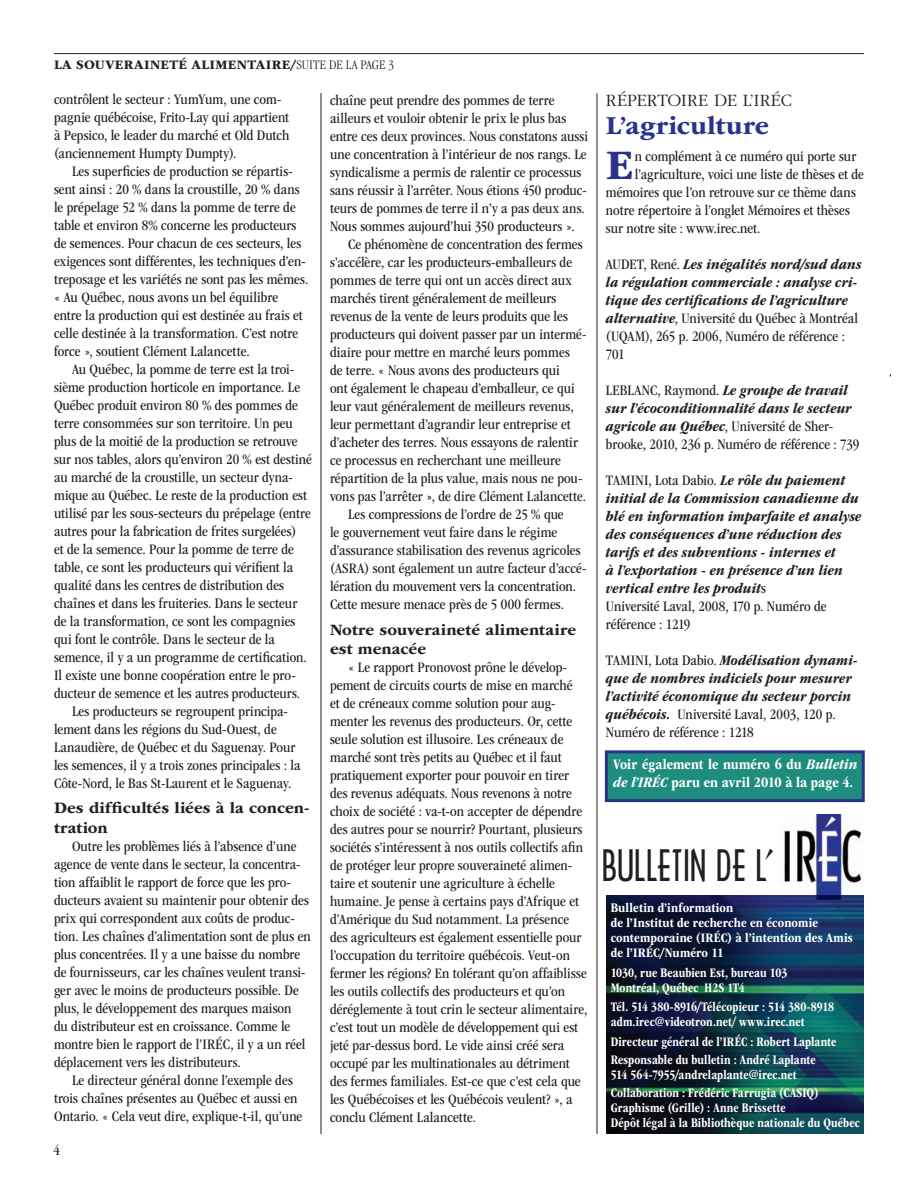
<style>
.page{position:relative;width:918px;height:1188px;background:#fff}
.page>*{position:absolute;margin:0;border:0;box-sizing:border-box;transform-origin:0 0}
.Lettrine{font:700 43.95px "ITC Garamond Std";color:#2a338c}
.En-tête{font:41.25px "Arquitectura";letter-spacing:-.01em;color:#231f20}
.Titre_Ultra{font:700 27px "ITC Garamond Std";letter-spacing:.015em;color:#2a338c}
.Surtitre{font:300 18px "ITC Garamond Std";color:#231f20}
.Sous-titre{font:700 16.5px/19.5px "ITC Garamond Std";letter-spacing:.005em;color:#231f20}
.Lettrine-2{font:condensed 15px/18px "ITC Garamond Std";letter-spacing:.005em;color:#231f20}
.t1{font:italic 700 condensed 15px/18px "ITC Garamond Std";letter-spacing:.005em;color:#231f20}
.t2{font:700 condensed 15px/18px "ITC Garamond Std";letter-spacing:.005em;color:#fff}
.t3{font:700 condensed 13.5px "ITC Garamond Std";letter-spacing:.01em;color:#fff;scale:.92 1}
.t4{font:700 condensed 13.5px/15px "ITC Garamond Std";letter-spacing:.01em;color:#fff}
.Suite_de_la_page{font:700 13.5px "ITC Garamond Std";letter-spacing:.03em;color:#231f20}
.s1{font-weight:300;font-stretch:condensed}
.s2{font-weight:400;font-style:normal}
.s3{font-weight:700;font-style:italic}
.s4{font-style:italic}
</style>
<div class="page">
<div style="left:605px;top:750px;width:260px;height:52px;background:#1f8d7d;border:3px solid #2a338c"></div>
<img style="left:606px;top:895px;width:257px;height:239px">
<img style="left:780px;top:814px;width:84px;height:85px">
<hr style="left:54px;top:53px;width:810px;height:1px;background:#231f20">
<hr style="left:321px;top:93px;width:1px;height:1041px;background:#231f20">
<hr style="left:597px;top:93px;width:1px;height:1041px;background:#231f20">
<p class="Suite_de_la_page" style="left:54px;top:57px;width:341px">LA SOUVERAINETÉ ALIMENTAIRE/<span class="s1">SUITE DE LA PAGE 3</span></p>
<p class="Lettrine-2" style="left:54px;top:90px;width:237px">contrôlent le secteur : YumYum, une com&shy;pagnie québécoise, Frito-Lay qui appartient à Pepsico, le leader du marché et Old Dutch (anciennement Humpty Dumpty).</p>
<p class="Lettrine-2" style="left:54px;top:162px;width:256px;text-indent:18px">Les superficies de production se répartis&shy;sent ainsi : 20 % dans la croustille, 20 % dans le prépelage 52 % dans la pomme de terre de table et environ 8% concerne les producteurs de semences. Pour chacun de ces secteurs, les exigences sont différentes, les techniques d’en&shy;treposage et les variétés ne sont pas les mêmes. « Au Québec, nous avons un bel équilibre entre la production qui est destinée au frais et celle destinée à la transformation. C’est notre force », soutient Clément Lalancette.</p>
<p class="Lettrine-2" style="left:54px;top:360px;width:259px;text-indent:18px">Au Québec, la pomme de terre est la troi&shy;sième production horticole en importance. Le Québec produit environ 80 % des pommes de terre consommées sur son territoire. Un peu plus de la moitié de la production se retrouve sur nos tables, alors qu’environ 20 % est destiné au marché de la croustille, un secteur dyna&shy;mique au Québec. Le reste de la production est utilisé par les sous-secteurs du prépelage (entre autres pour la fabrication de frites surgelées)<br>et de la semence. Pour la pomme de terre de table, ce sont les producteurs qui vérifient la qualité dans les centres de distribution des chaînes et dans les fruiteries. Dans le secteur de la transformation, ce sont les compagnies qui font le contrôle. Dans le secteur de la semence, il y a un programme de certification.<br>Il existe une bonne coopération entre le pro&shy;ducteur de semence et les autres producteurs.</p>
<p class="Lettrine-2" style="left:54px;top:702px;width:248px;text-indent:18px">Les producteurs se regroupent principa&shy;lement dans les régions du Sud-Ouest, de Lanaudière, de Québec et du Saguenay. Pour les semences, il y a trois zones principales : la Côte-Nord, le Bas St-Laurent et le Saguenay.</p>
<p class="Sous-titre" style="left:54px;top:798px;width:257px">Des difficultés liées à la concen&shy;tration</p>
<p class="Lettrine-2" style="left:54px;top:837px;width:258px;text-indent:18px">Outre les problèmes liés à l’absence d’une agence de vente dans le secteur, la concentra&shy;tion affaiblit le rapport de force que les pro&shy;ducteurs avaient su maintenir pour obtenir des prix qui correspondent aux coûts de produc&shy;tion. Les chaînes d’alimentation sont de plus en plus concentrées. Il y a une baisse du nombre de fournisseurs, car les chaînes veulent transi&shy;ger avec le moins de producteurs possible. De plus, le développement des marques maison<br>du distributeur est en croissance. Comme le montre bien le rapport de l’IRÉC, il y a un réel déplacement vers les distributeurs.</p>
<p class="Lettrine-2" style="left:54px;top:1071px;width:250px;text-align:center">Le directeur général donne l’exemple des trois chaînes présentes au Québec et aussi en<br>Ontario. « Cela veut dire, explique-t-il, qu’une</p>
<p class="Lettrine-2" style="left:330px;top:91px;width:260px">chaîne peut prendre des pommes de terre ailleurs et vouloir obtenir le prix le plus bas entre ces deux provinces. Nous constatons aussi une concentration à l’intérieur de nos rangs. Le syndicalisme a permis de ralentir ce processus sans réussir à l’arrêter. Nous étions 450 produc&shy;teurs de pommes de terre il n’y a pas deux ans.<br>Nous sommes aujourd’hui 350 producteurs ».</p>
<p class="Lettrine-2" style="left:330px;top:235px;width:258px;text-indent:18px">Ce phénomène de concentration des fermes s’accélère, car les producteurs-emballeurs de pommes de terre qui ont un accès direct aux marchés tirent généralement de meilleurs revenus de la vente de leurs produits que les producteurs qui doivent passer par un intermé&shy;diaire pour mettre en marché leurs pommes<br>de terre. « Nous avons des producteurs qui<br>ont également le chapeau d’emballeur, ce qui leur vaut généralement de meilleurs revenus, leur permettant d’agrandir leur entreprise et d’acheter des terres. Nous essayons de ralentir ce processus en recherchant une meilleure répartition de la plus value, mais nous ne pou&shy;vons pas l’arrêter », de dire Clément Lalancette.</p>
<p class="Lettrine-2" style="left:330px;top:505px;width:258px;text-indent:18px">Les compressions de l’ordre de 25 % que<br>le gouvernement veut faire dans le régime d’assurance stabilisation des revenus agricoles (ASRA) sont également un autre facteur d’accé&shy;lération du mouvement vers la concentration.<br>Cette mesure menace près de 5 000 fermes.</p>
<p class="Sous-titre" style="left:330px;top:620px;width:248px">Notre souveraineté alimentaire est menacée</p>
<p class="Lettrine-2" style="left:330px;top:658px;width:259px;text-indent:18px">« Le rapport Pronovost prône le dévelop&shy;pement de circuits courts de mise en marché<br>et de créneaux comme solution pour aug&shy;menter les revenus des producteurs. Or, cette seule solution est illusoire. Les créneaux de marché sont très petits au Québec et il faut pratiquement exporter pour pouvoir en tirer des revenus adéquats. Nous revenons à notre choix de société : va-t-on accepter de dépendre des autres pour se nourrir? Pourtant, plusieurs sociétés s’intéressent à nos outils collectifs afin de protéger leur propre souveraineté alimen&shy;taire et soutenir une agriculture à échelle humaine. Je pense à certains pays d’Afrique et d’Amérique du Sud notamment. La présence des agriculteurs est également essentielle pour l’occupation du territoire québécois. Veut-on fermer les régions? En tolérant qu’on affaiblisse les outils collectifs des producteurs et qu’on déréglemente à tout crin le secteur alimentaire, c’est tout un modèle de développement qui est jeté par-dessus bord. Le vide ainsi créé sera occupé par les multinationales au détriment des fermes familiales. Est-ce que c’est cela que les Québécoises et les Québécois veulent? », a conclu Clément Lalancette.</p>
<p class="Lettrine-2" style="left:54px;top:1141px;width:8px">4</p>
<p class="Surtitre" style="left:606px;top:90px;width:187px">RÉPERTOIRE DE L’IRÉC</p>
<p class="Titre_Ultra" style="left:606px;top:110px;width:165px">L’agriculture</p>
<p class="Lettrine" style="left:606px;top:140px;width:29px">E</p>
<p class="Lettrine-2" style="left:635px;top:148px;width:223px">n complément à ce numéro qui porte sur</p>
<p class="Lettrine-2" style="left:635px;top:166px;width:231px">l’agriculture, voici une liste de thèses et de</p>
<p class="Lettrine-2" style="left:606px;top:184px;width:251px">mémoires que l’on retrouve sur ce thème dans</p>
<p class="Lettrine-2" style="left:606px;top:202px;width:245px">notre répertoire à l’onglet Mémoires et thèses</p>
<p class="Lettrine-2" style="left:606px;top:220px;width:156px">sur notre site : www.irec.net.</p>
<p class="t1" style="left:606px;top:255px;width:257px"><span class="s2">AUDET, René.</span> Les inégalités nord/sud dans la régulation commerciale : analyse cri&shy;tique des certifications de l’agriculture alternative<span class="s2">, Université du Québec à Montréal (UQAM), 265 p. 2006, Numéro de référence :<br>701</span></p>
<p class="Lettrine-2" style="left:606px;top:382px;width:255px">LEBLANC, Raymond. <span class="s3">Le groupe de travail sur l’écoconditionnalité dans le secteur agricole au Québec</span>, Université de Sher&shy;brooke, 2010, 236 p. Numéro de référence : 739</p>
<p class="t1" style="left:606px;top:471px;width:257px"><span class="s2">TAMINI, Lota Dabio.</span> Le rôle du paiement initial de la Commission canadienne du blé en information imparfaite et analyse des conséquences d’une réduction des tarifs et des subventions - internes et<br>à l’exportation - en présence d’un lien vertical entre les produit<span class="s2">s</span></p>
<p class="Lettrine-2" style="left:606px;top:598px;width:222px">Université Laval, 2008, 170 p. Numéro de référence : 1219</p>
<p class="t1" style="left:606px;top:651px;width:253px"><span class="s2">TAMINI, Lota Dabio.</span> Modélisation dynami&shy;que de nombres indiciels pour mesurer l’activité économique du secteur porcin québécois. <span class="s2">Université Laval, 2003, 120 p.<br>Numéro de référence : 1218</span></p>
<p class="t2" style="left:613px;top:755px;width:246px">Voir également le numéro 6 du <span class="s4">Bulletin de l’IRÉC</span> paru en avril 2010 à la page 4.</p>
<p class="En-tête" style="left:602px;top:840px;width:174px">BULLETIN DE L’</p>
<p class="t4" style="left:611px;top:900px;width:244px">Bulletin d’information<br>de l’Institut de recherche en économie contemporaine (IRÉC) à l’intention des Amis de l’IRÉC/Numéro 11</p>
<p class="t3" style="left:611px;top:965px;width:194px">1030, rue Beaubien Est, bureau 103</p>
<p class="t3" style="left:611px;top:980px;width:147px">Montréal, Québec H2S 1T4</p>
<p class="t3" style="left:611px;top:999px;width:244px">Tél. 514 380-8916/Télécopieur : 514 380-8918</p>
<p class="t3" style="left:611px;top:1014px;width:212px">adm.irec@videotron.net/ www.irec.net</p>
<p class="t3" style="left:611px;top:1034px;width:247px">Directeur général de l’IRÉC : Robert Laplante</p>
<p class="t3" style="left:611px;top:1052px;width:224px">Responsable du bulletin : André Laplante</p>
<p class="t3" style="left:611px;top:1067px;width:204px">514 564-7955/andrelaplante@irec.net</p>
<p class="t3" style="left:611px;top:1085px;width:228px">Collaboration : Frédéric Farrugia (CASIQ)</p>
<p class="t3" style="left:611px;top:1100px;width:192px">Graphisme (Grille) : Anne Brissette</p>
<p class="t3" style="left:611px;top:1115px;width:272px">Dépôt légal à la Bibliothèque nationale du Québec</p>
</div>
